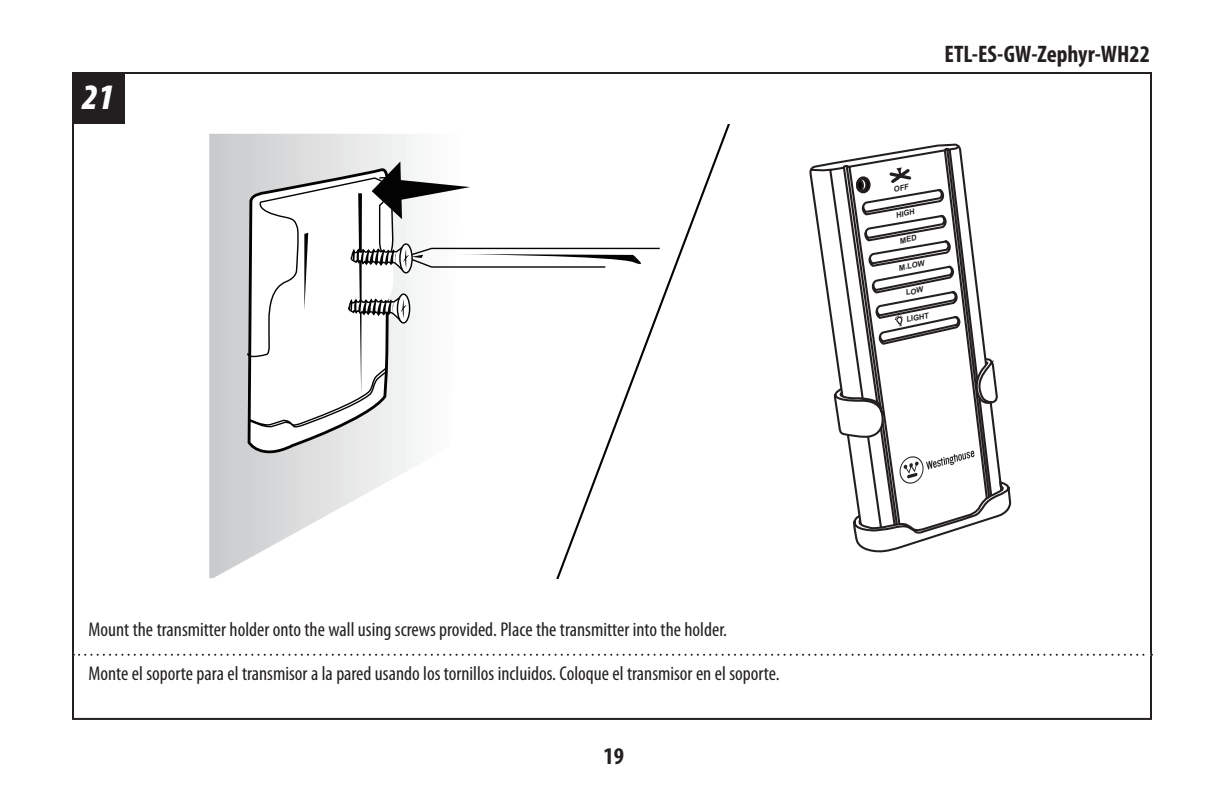
<style>
.page{position:relative;width:1224px;height:792px;background:#fff}
.page>*{position:absolute;margin:0;border:0;box-sizing:border-box;transform-origin:0 0}
.t1{font:italic 900 condensed 36px "Myriad Pro";color:#fff}
.t2{font:700 condensed 24px "Myriad Pro";color:#231f20}
.t3{font:condensed 20px "Myriad Pro";color:#231f20}
.t4{font:italic 700 7.8px "Arial";color:#231f20}
</style>
<div class="page">
<svg style="left:73px;top:654px;width:1079px;height:2px"></svg>
<svg style="left:209px;top:134px;width:206px;height:444px"></svg>
<svg style="left:246px;top:428px;width:144px;height:33px"></svg>
<svg style="left:255px;top:428px;width:146px;height:25px;fill:#ececed"></svg>
<svg style="left:556px;top:125px;width:174px;height:453px"></svg>
<svg style="left:810px;top:143px;width:201px;height:410px"></svg>
<svg style="left:244px;top:161px;width:416px;height:267px"></svg>
<div style="left:72px;top:72px;width:52px;height:52px;background:#231f20"></div>
<svg style="left:907px;top:286px;width:17px;height:9px"></svg>
<svg style="left:901px;top:235px;width:15px;height:9px"></svg>
<svg style="left:889px;top:167px;width:22px;height:25px"></svg>
<h1 class="t1" style="left:82px;top:77px;width:34px">21</h1>
<p class="t2" style="left:945px;top:39px;width:207px">ETL-ES-GW-Zephyr-WH22</p>
<p class="t4" style="left:895px;top:210px;width:20px;rotate:-11deg">HIGH</p>
<p class="t4" style="left:898px;top:263px;width:28px;rotate:-11deg">M.LOW</p>
<p class="t4" style="left:905px;top:314px;width:24px;rotate:-11deg">LIGHT</p>
<p class="t3" style="left:89px;top:617px;width:640px">Mount the transmitter holder onto the wall using screws provided. Place the transmitter into the holder.</p>
<p class="t3" style="left:89px;top:661px;width:693px">Monte el soporte para el transmisor a la pared usando los tornillos incluidos. Coloque el transmisor en el soporte.</p>
<p class="t2" style="left:603px;top:741px;width:22px">19</p>
</div>
